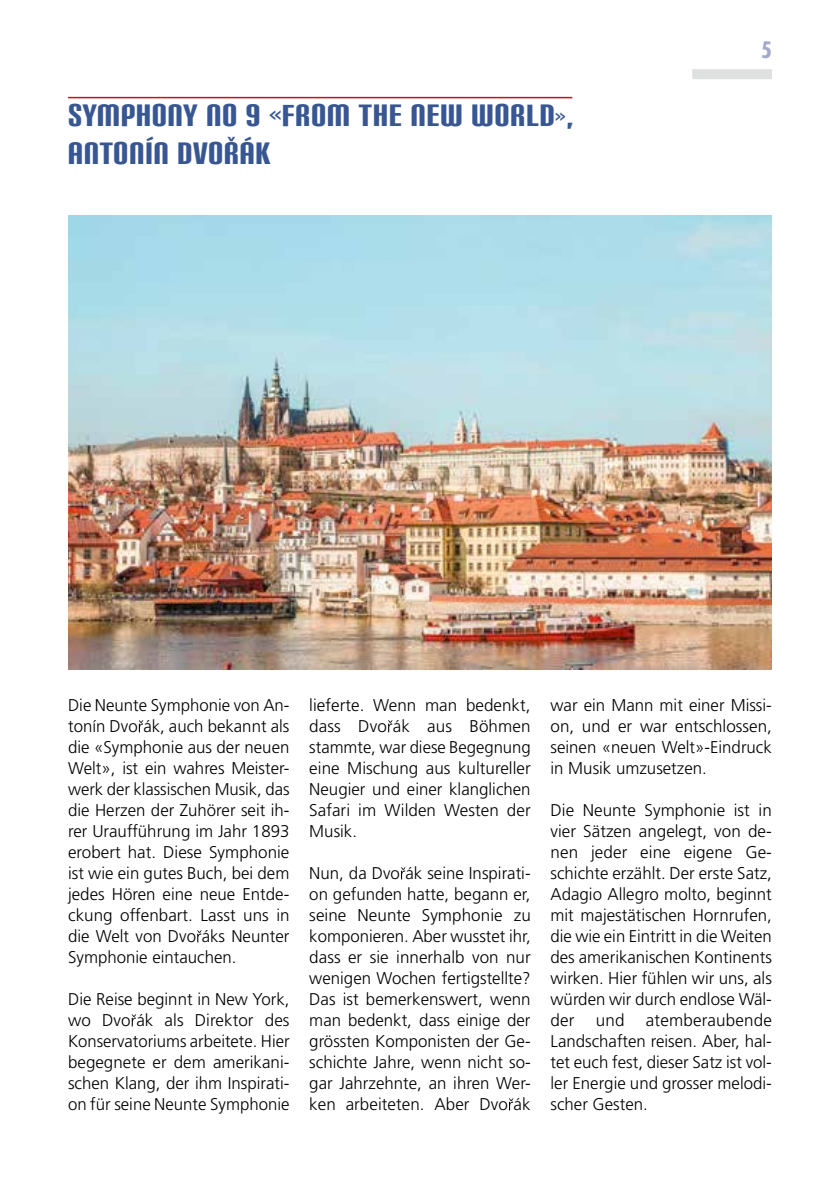
<style>
.page{position:relative;width:840px;height:1191px;background:#fff}
.page>*{position:absolute;margin:0;border:0;box-sizing:border-box;transform-origin:0 0}
.t1{font:30px/38px "Carbon Bl";letter-spacing:.04em;color:#375692}
.t2{font:700 condensed 22px "Futura Std";color:#a3a8c9}
.t3{font:300 17px/21px "Frutiger LT Std";color:#000;text-align:justify}
.s1{font-size:26px}
</style>
<div class="page">
<div style="left:691px;top:69px;width:80px;height:10px;background:#dfe0e0"></div>
<hr style="left:68px;top:97px;width:504px;height:1px;background:#dd0020">
<svg style="left:139px;top:720px;width:4px;height:12px"></svg>
<svg style="left:197px;top:930px;width:5px;height:12px"></svg>
<svg style="left:131px;top:1014px;width:5px;height:12px"></svg>
<svg style="left:388px;top:720px;width:4px;height:12px"></svg>
<svg style="left:401px;top:867px;width:4px;height:12px"></svg>
<svg style="left:509px;top:1098px;width:4px;height:12px"></svg>
<img style="left:68px;top:215px;width:703px;height:454px">
<h1 class="t1" style="left:68px;top:96px;width:506px">SYMPHONY NO 9 «FROM THE NEW WORLD<span class="s1">»</span>,<br>ANTONÍN DVOŘÁK</h1>
<p class="t2" style="left:760px;top:36px;width:12px">5</p>
<p class="t3" style="left:68px;top:695px;width:223px">Die Neunte Symphonie von An&shy;tonín Dvo ák, auch bekannt als die «Symphonie aus der neuen Welt», ist ein wahres Meister&shy;werk der klassischen Musik, das die Herzen der Zuhörer seit ih&shy;rer Uraufführung im Jahr 1893 erobert hat. Diese Symphonie ist wie ein gutes Buch, bei dem jedes Hören eine neue Entde&shy;ckung offenbart. Lasst uns in die Welt von Dvo áks Neunter Symphonie eintauchen.</p>
<p class="t3" style="left:68px;top:989px;width:223px">Die Reise beginnt in New York, wo Dvo ák als Direktor des Konservatoriums arbeitete. Hier begegnete er dem amerikani&shy;schen Klang, der ihm Inspirati&shy;on für seine Neunte Symphonie</p>
<p class="t3" style="left:309px;top:695px;width:223px">lieferte. Wenn man bedenkt, dass Dvo ák aus Böhmen stammte, war diese Begegnung eine Mischung aus kultureller Neugier und einer klanglichen Safari im Wilden Westen der Musik.</p>
<p class="t3" style="left:309px;top:863px;width:223px">Nun, da Dvo ák seine Inspirati&shy;on gefunden hatte, begann er, seine Neunte Symphonie zu komponieren. Aber wusstet ihr, dass er sie innerhalb von nur wenigen Wochen fertigstellte?<br>Das ist bemerkenswert, wenn man bedenkt, dass einige der grössten Komponisten der Ge&shy;schichte Jahre, wenn nicht so&shy;gar Jahrzehnte, an ihren Wer&shy;ken arbeiteten. Aber Dvo ák</p>
<p class="t3" style="left:550px;top:695px;width:223px">war ein Mann mit einer Missi&shy;on, und er war entschlossen, seinen «neuen Welt»-Eindruck in Musik umzusetzen.</p>
<p class="t3" style="left:550px;top:800px;width:223px">Die Neunte Symphonie ist in vier Sätzen angelegt, von de&shy;nen jeder eine eigene Ge&shy;schichte erzählt. Der erste Satz, Adagio Allegro molto, beginnt mit majestätischen Hornrufen, die wie ein Eintritt in die Weiten des amerikanischen Kontinents wirken. Hier fühlen wir uns, als würden wir durch endlose Wäl&shy;der</p>
<p class="t3" style="left:550px;top:1010px;width:223px;text-indent:95px">atemberaubende Landschaften reisen. Aber, hal&shy;tet euch fest, dieser Satz ist vol&shy;ler Energie und grosser melodi&shy;scher Gesten.</p>
<p class="t3" style="left:595px;top:1010px;width:30px">und</p>
</div>
